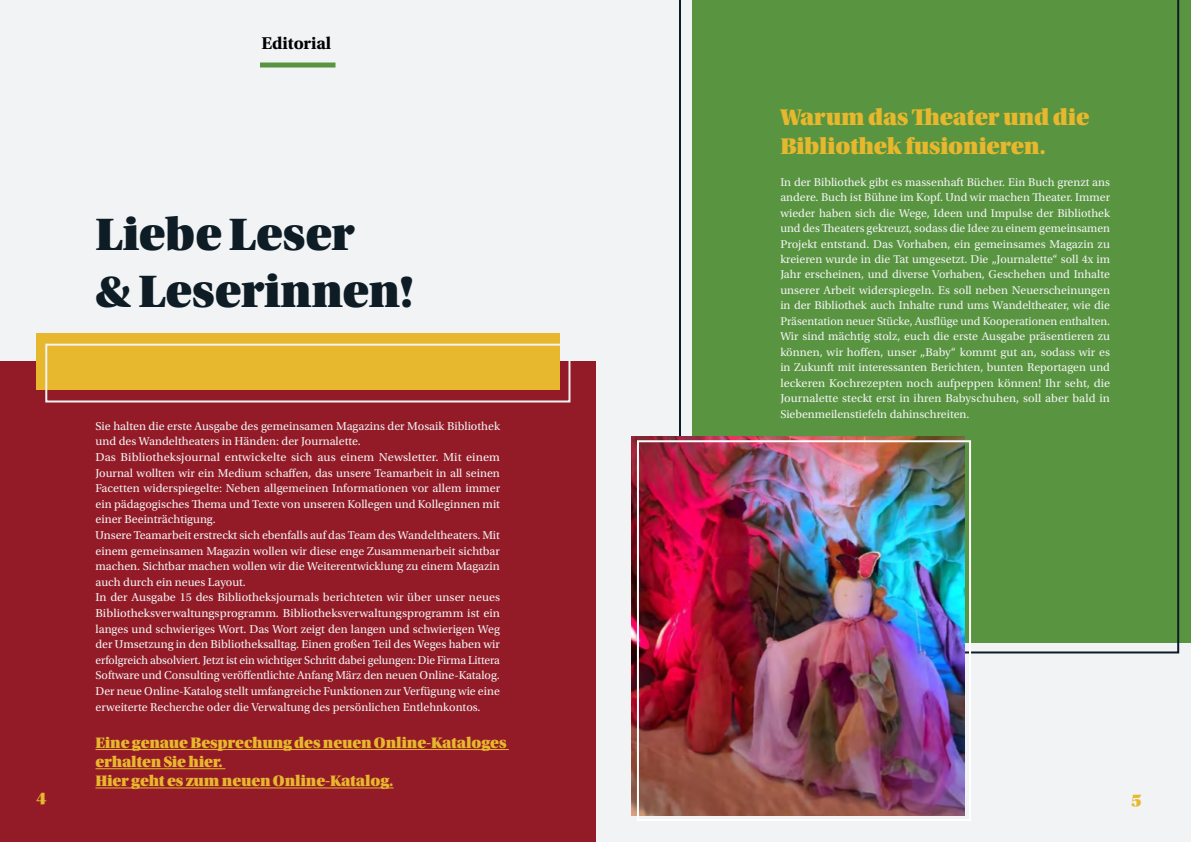
<style>
.page{position:relative;width:1191px;height:842px;background:#f1f3f4}
.page>*{position:absolute;margin:0;border:0;box-sizing:border-box;transform-origin:0 0}
.t1{font:48px/57.6px "Utopia Std Black Headline";letter-spacing:-.01em;color:#0d1c25}
.t2{font:24px/28.8px "Utopia Std Black Headline";letter-spacing:-.01em;color:#e7b72d}
.t3{font:700 18px "Utopia Std";letter-spacing:-.01em;color:#000}
.t4{font:18px "Utopia Std Black Headline";color:#e7b72d}
.t5{font:16px/19.2px "Utopia Std Black Headline";letter-spacing:-.01em;color:#e7b72d}
.t6{font:12px/15.6px "Utopia Std";color:#f1f3f4}
.t7{font:11.9px/15.4px "Utopia Std";color:#f1f3f4;text-align:justify}
</style>
<div class="page">
<div style="left:0;top:361px;width:595px;height:481px;background:#931b27"></div>
<div style="left:36px;top:333px;width:523px;height:57px;background:#e7b72d"></div>
<div style="left:45px;top:344px;width:525px;height:58px;border:2px solid #f1f3f4"></div>
<div style="left:260px;top:63px;width:75px;height:5px;background:#599440"></div>
<div style="left:692px;top:0;width:499px;height:643px;background:#599440"></div>
<svg style="left:679px;top:0;width:500px;height:653px"></svg>
<img style="left:631px;top:436px;width:333px;height:379px">
<div style="left:637px;top:440px;width:334px;height:381px;border:2px solid #fff"></div>
<hr style="left:95px;top:749px;width:414px;height:1px;background:#e7b72d">
<hr style="left:95px;top:768px;width:130px;height:1px;background:#e7b72d">
<hr style="left:95px;top:787px;width:298px;height:1px;background:#e7b72d">
<h3 class="t3" style="left:261px;top:33px;width:71px">Editorial</h3>
<h1 class="t1" style="left:95px;top:206px;width:320px">Liebe Leser<br>&amp; Leserinnen!</h1>
<p class="t6" style="left:95px;top:418px;width:406px">Sie halten die erste Ausgabe des gemeinsamen Magazins der Mosaik Bibliothek und des Wandeltheaters in Händen: der Journalette.<br>Das Bibliotheksjournal entwickelte sich aus einem Newsletter. Mit einem Journal wollten wir ein Medium schaffen, das unsere Teamarbeit in all seinen Facetten widerspiegelte: Neben allgemeinen Informationen vor allem immer ein pädagogisches Thema und Texte von unseren Kollegen und Kolleginnen mit einer Beeinträchtigung.<br>Unsere Teamarbeit erstreckt sich ebenfalls auf das Team des Wandeltheaters. Mit einem gemeinsamen Magazin wollen wir diese enge Zusammenarbeit sichtbar machen. Sichtbar machen wollen wir die Weiterentwicklung zu einem Magazin auch durch ein neues Layout.<br>In der Ausgabe 15 des Bibliotheksjournals berichteten wir über unser neues Bibliotheksverwaltungsprogramm. Bibliotheksverwaltungsprogramm ist ein langes und schwieriges Wort. Das Wort zeigt den langen und schwierigen Weg der Umsetzung in den Bibliotheksalltag. Einen großen Teil des Weges haben wir erfolgreich absolviert. Jetzt ist ein wichtiger Schritt dabei gelungen: Die Firma Littera Software und Consulting veröffentlichte Anfang März den neuen Online-Katalog.<br>Der neue Online-Katalog stellt umfangreiche Funktionen zur Verfügung wie eine erweiterte Recherche oder die Verwaltung des persönlichen Entlehnkontos.</p>
<h3 class="t5" style="left:95px;top:733px;width:412px">Eine genaue Besprechung des neuen Online-Kataloges erhalten Sie hier.<br>Hier geht es zum neuen Online-Katalog.</h3>
<h2 class="t2" style="left:780px;top:103px;width:310px">Warum das Theater und die<br>Bibliothek fusionieren.</h2>
<p class="t7" style="left:780px;top:174px;width:331px">In der Bibliothek gibt es massenhaft Bücher. Ein Buch grenzt ans andere. Buch ist Bühne im Kopf. Und wir machen Theater. Immer wieder haben sich die Wege, Ideen und Impulse der Bibliothek und des Theaters gekreuzt, sodass die Idee zu einem gemeinsamen Projekt entstand. Das Vorhaben, ein gemeinsames Magazin zu kreieren wurde in die Tat umgesetzt. Die „Journalette“ soll 4x im Jahr erscheinen, und diverse Vorhaben, Geschehen und Inhalte unserer Arbeit widerspiegeln. Es soll neben Neuerscheinungen in der Bibliothek auch Inhalte rund ums Wandeltheater, wie die Präsentation neuer Stücke, Ausflüge und Kooperationen enthalten.<br>Wir sind mächtig stolz, euch die erste Ausgabe präsentieren zu können, wir hoffen, unser „Baby“ kommt gut an, sodass wir es in Zukunft mit interessanten Berichten, bunten Reportagen und leckeren Kochrezepten noch aufpeppen können! Ihr seht, die Journalette steckt erst in ihren Babyschuhen, soll aber bald in Siebenmeilenstiefeln dahinschreiten.</p>
<h3 class="t4" style="left:36px;top:789px;width:12px">4</h3>
<h3 class="t4" style="left:1131px;top:791px;width:12px">5</h3>
</div>
